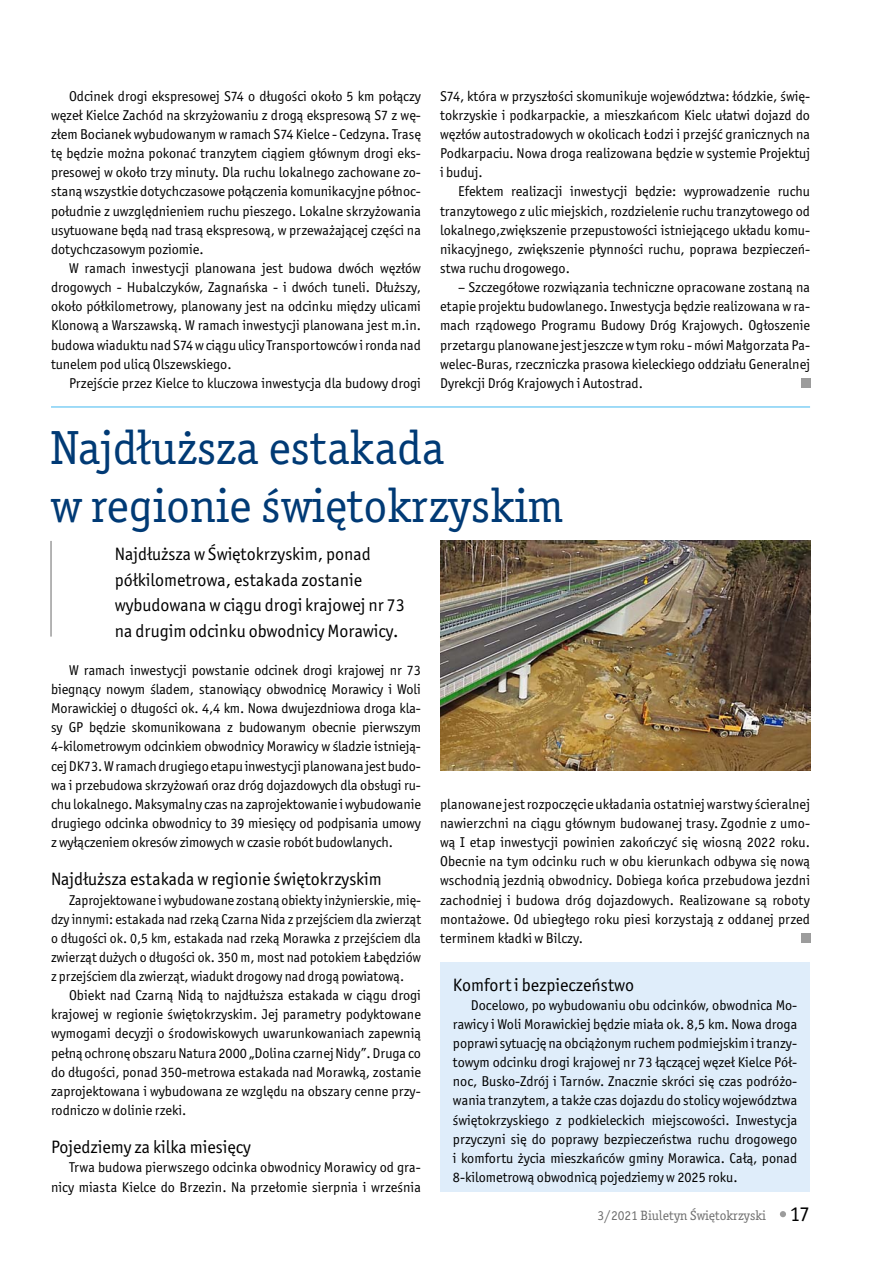
<style>
.page{position:relative;width:893px;height:1263px;background:#fff}
.page>*{position:absolute;margin:0;border:0;box-sizing:border-box;transform-origin:0 0}
.t1{font:48px/57.4px "Officina Serif Itc TOT";color:#003a75}
.t2{font:18px/25.5px "Officina Sans Itc TOT";color:#000}
.t3{font:14.25px/19.2px "Officina Sans Itc TOT";color:#000;text-align:justify}
.t4{font:13.5px "Officina Serif Itc TOT";color:#6f6f6f}
.s1{font-family:"Officina Sans Itc TOT";font-size:21px;color:#000}
</style>
<div class="page">
<svg style="left:780px;top:1211px;width:6px;height:6px"></svg>
<img style="left:440px;top:541px;width:370px;height:229px">
<hr style="left:50px;top:541px;width:2px;height:96px;background:#9c9c9c">
<div style="left:440px;top:962px;width:370px;height:229px;background:#dfedfa"></div>
<hr style="left:51px;top:406px;width:759px;height:2px;background:#81d0f5">
<div style="left:801px;top:379px;width:9px;height:9px;background:#9c9c9c"></div>
<div style="left:801px;top:934px;width:9px;height:9px;background:#9c9c9c"></div>
<p class="t3" style="left:51px;top:86px;width:371px;text-indent:18px">Odcinek drogi ekspresowej S74 o długości około 5 km połączy węzeł Kielce Zachód na skrzyżowaniu z drogą ekspresową S7 z wę&shy;złem Bocianek wybudowanym w ramach S74 Kielce - Cedzyna. Trasę tę będzie można pokonać tranzytem ciągiem głównym drogi eks&shy;presowej w około trzy minuty. Dla ruchu lokalnego zachowane zo&shy;staną wszystkie dotychczasowe połączenia komunikacyjne północ&shy;południe z uwzględnieniem ruchu pieszego. Lokalne skrzyżowania usytuowane będą nad trasą ekspresową, w przeważającej części na dotychczasowym poziomie.</p>
<p class="t3" style="left:51px;top:259px;width:371px;text-indent:18px">W ramach inwestycji planowana jest budowa dwóch węzłów drogowych - Hubalczyków, Zagnańska - i dwóch tuneli. Dłuższy, około półkilometrowy, planowany jest na odcinku między ulicami Klonową a Warszawską. W ramach inwestycji planowana jest m.in. budowa wiaduktu nad S74 wciągu ulicy Transportowców ironda nad tunelem pod ulicą Olszewskiego.</p>
<p class="t3" style="left:69px;top:374px;width:353px">Przejście przez Kielce to kluczowa inwestycja dla budowy drogi</p>
<p class="t3" style="left:440px;top:86px;width:371px">S74, która w przyszłości skomunikuje województwa: łódzkie, świę&shy;tokrzyskie i podkarpackie, a mieszkańcom Kielc ułatwi dojazd do węzłów autostradowych w okolicach Łodzi i przejść granicznych na Podkarpaciu. Nowa droga realizowana będzie w systemie Projektuj i buduj.</p>
<p class="t3" style="left:440px;top:182px;width:371px;text-indent:18px">Efektem realizacji inwestycji będzie: wyprowadzenie ruchu tranzytowego z ulic miejskich, rozdzielenie ruchu tranzytowego od lokalnego,zwiększenie przepustowości istniejącego układu komu&shy;nikacyjnego, zwiększenie płynności ruchu, poprawa bezpieczeń&shy;stwa ruchu drogowego.</p>
<p class="t3" style="left:440px;top:278px;width:371px;text-indent:18px">– Szczegółowe rozwiązania techniczne opracowane zostaną na etapie projektu budowlanego. Inwestycja będzie realizowana w ra&shy;mach rządowego Programu Budowy Dróg Krajowych. Ogłoszenie przetargu planowane jest jeszcze wtym roku - mówi Małgorzata Pa&shy;welec-Buras, rzeczniczka prasowa kieleckiego oddziału Generalnej Dyrekcji Dróg Krajowych i Autostrad.</p>
<h1 class="t1" style="left:51px;top:420px;width:514px">Najdłuższa estakada<br>w regionie świętokrzyskim</h1>
<p class="t2" style="left:115px;top:541px;width:291px">Najdłuższa w Świętokrzyskim, ponad półkilometrowa, estakada zostanie wybudowana w ciągu drogi krajowej nr 73 na drugim odcinku obwodnicy Morawicy.</p>
<p class="t3" style="left:51px;top:661px;width:371px;text-indent:18px">W ramach inwestycji powstanie odcinek drogi krajowej nr 73 biegnący nowym śladem, stanowiący obwodnicę Morawicy i Woli Morawickiej o długości ok. 4,4 km. Nowa dwujezdniowa droga kla&shy;sy GP będzie skomunikowana z budowanym obecnie pierwszym 4-kilometrowym odcinkiem obwodnicy Morawicy w śladzie istnieją&shy;cej DK73. Wramach drugiego etapu inwestycji planowana jest budo&shy;wa i przebudowa skrzyżowań oraz dróg dojazdowych dla obsługi ru&shy;chu lokalnego. Maksymalny czas na zaprojektowanie iwybudowanie drugiego odcinka obwodnicy to 39 miesięcy od podpisania umowy z wyłączeniem okresów zimowych w czasie robót budowlanych.</p>
<p class="t2" style="left:51px;top:867px;width:332px">Najdłuższa estakada w regionie świętokrzyskim</p>
<p class="t3" style="left:51px;top:890px;width:371px;text-indent:18px">Zaprojektowane iwybudowane zostaną obiekty inżynierskie, mię&shy;dzy innymi: estakada nad rzeką Czarna Nida z przejściem dla zwierząt o długości ok. 0,5 km, estakada nad rzeką Morawka z przejściem dla zwierząt dużych o długości ok. 350 m, most nad potokiem Łabędziów z przejściem dla zwierząt, wiadukt drogowy nad drogą powiatową.</p>
<p class="t3" style="left:51px;top:986px;width:371px;text-indent:18px">Obiekt nad Czarną Nidą to najdłuższa estakada w ciągu drogi krajowej w regionie świętokrzyskim. Jej parametry podyktowane wymogami decyzji o środowiskowych uwarunkowaniach zapewnią pełną ochronę obszaru Natura 2000 „Dolina czarnej Nidy”. Druga co do długości, ponad 350-metrowa estakada nad Morawką, zostanie zaprojektowana i wybudowana ze względu na obszary cenne przy&shy;rodniczo w dolinie rzeki.</p>
<p class="t2" style="left:51px;top:1134px;width:201px">Pojedziemy za kilka miesięcy</p>
<p class="t3" style="left:51px;top:1158px;width:371px;text-align:right">Trwa budowa pierwszego odcinka obwodnicy Morawicy od gra&shy;nicy miasta Kielce do Brzezin. Na przełomie sierpnia i września</p>
<p class="t3" style="left:440px;top:794px;width:371px">planowane jest rozpoczęcie układania ostatniej warstwy ścieralnej nawierzchni na ciągu głównym budowanej trasy. Zgodnie z umo&shy;wą I etap inwestycji powinien zakończyć się wiosną 2022 roku.<br>Obecnie na tym odcinku ruch w obu kierunkach odbywa się nową wschodnią jezdnią obwodnicy. Dobiega końca przebudowa jezdni zachodniej i budowa dróg dojazdowych. Realizowane są roboty montażowe. Od ubiegłego roku piesi korzystają z oddanej przed terminem kładki w Bilczy.</p>
<p class="t2" style="left:453px;top:972px;width:183px">Komfort i bezpieczeństwo</p>
<p class="t3" style="left:453px;top:995px;width:346px;text-indent:18px">Docelowo, po wybudowaniu obu odcinków, obwodnica Mo&shy;rawicy i Woli Morawickiej będzie miała ok. 8,5 km. Nowa droga poprawi sytuację na obciążonym ruchem podmiejskim i tranzy&shy;towym odcinku drogi krajowej nr 73 łączącej węzeł Kielce Pół&shy;noc, Busko-Zdrój i Tarnów. Znacznie skróci się czas podróżo&shy;wania tranzytem, a także czas dojazdu do stolicy województwa świętokrzyskiego z podkieleckich miejscowości. Inwestycja przyczyni się do poprawy bezpieczeństwa ruchu drogowego i komfortu życia mieszkańców gminy Morawica. Całą, ponad 8-kilometrową obwodnicą pojedziemy w 2025 roku.</p>
<p class="t4" style="left:598px;top:1208px;width:214px">3/2021 Biuletyn Świętokrzyski <span class="s1">17</span></p>
</div>
